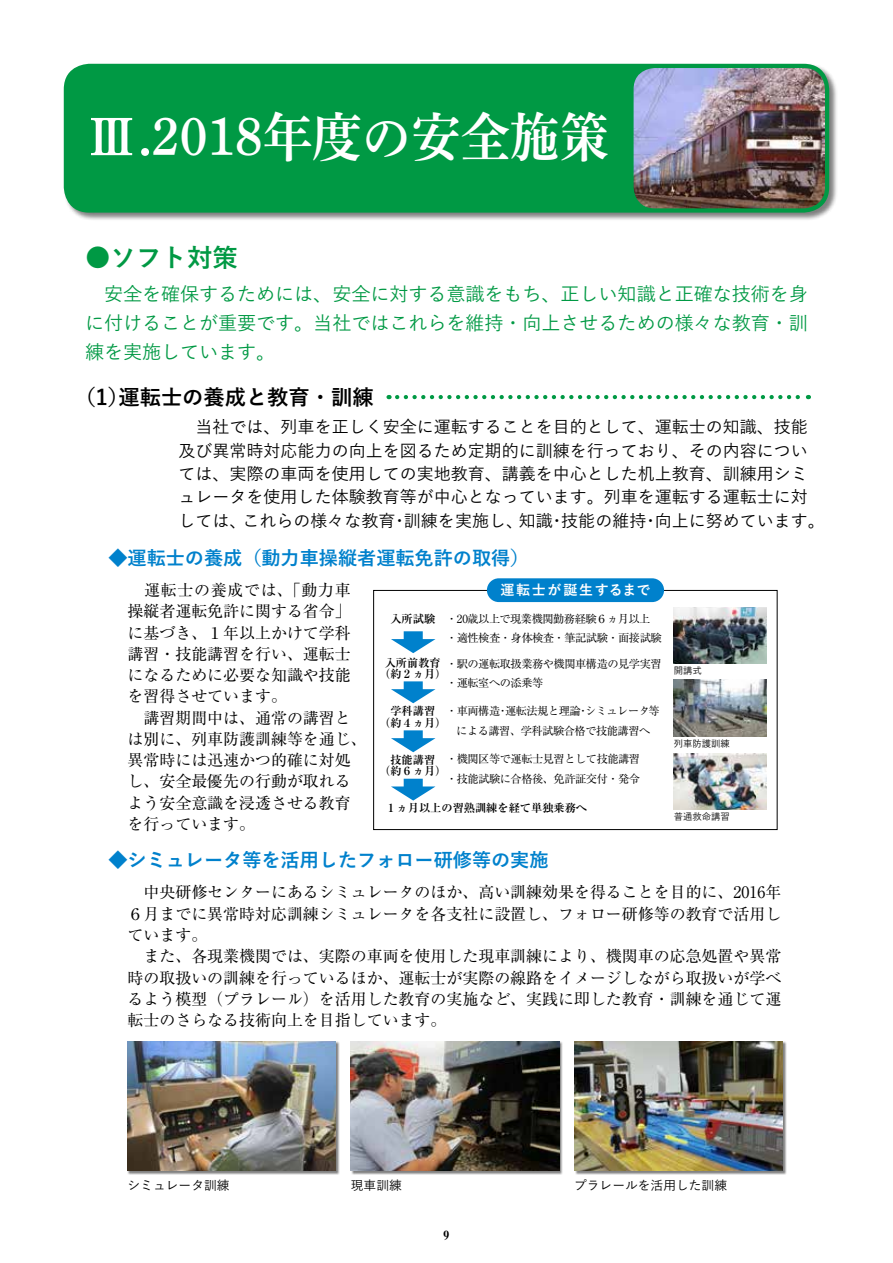
<style>
.page{position:relative;width:893px;height:1263px;background:#fff}
.page>*{position:absolute;margin:0;border:0;box-sizing:border-box;transform-origin:0 0}
.t1{font:53.1px "Shuei Min Pro B";color:#fff}
.t2{font:700 25.5px "Yu Go";color:#094}
.t3{font:700 21.3px "Yu Go";color:#000}
.t4{font:500 19.2px/28.7px "Yu Go";letter-spacing:-.005em;color:#094;text-align:justify}
.t5{font:700 19.2px "Yu Go";color:#0081cc}
.t6{font:500 16.95px/23.4px "Yu Go";color:#000}
.t7{font:15.9px/21.3px "Ryumin Pr 6 N";color:#000}
.t8{font:700 13.95px "Yu Go";letter-spacing:.115em;color:#fff}
.t9{font:500 12.75px "Yu Go";color:#000}
.t10{font:12.75px "Midashi Min Pr 6 N MA31";color:#000}
.t11{font:11.25px/19.6px "Ryumin Pr 6 N";letter-spacing:-.04em;color:#000}
.t12{font:700 11.25px/11.2px "Ryumin Pr 6 N";color:#000;text-align:center}
.t13{font:500 9.3px "Yu Go";color:#000}
</style>
<div class="page">
<div style="left:63px;top:63px;width:775px;height:159px;background:#000;opacity:.5"></div>
<div style="left:64px;top:64px;width:765px;height:149px;background:#094;border-radius:26px"></div>
<img style="left:634px;top:68px;width:191px;height:140px">
<svg style="left:397px;top:395px;width:412px;height:4px"></svg>
<div style="left:128px;top:1041px;width:212px;height:134px;background:#000;opacity:.5"></div>
<img style="left:128px;top:1041px;width:208px;height:129px">
<div style="left:351px;top:1041px;width:212px;height:134px;background:#000;opacity:.5"></div>
<img style="left:351px;top:1041px;width:208px;height:129px">
<div style="left:575px;top:1041px;width:211px;height:134px;background:#000;opacity:.5"></div>
<img style="left:574px;top:1041px;width:208px;height:129px">
<div style="left:373px;top:590px;width:405px;height:240px;border:1px solid #000"></div>
<div style="left:487px;top:578px;width:177px;height:24px;background:#0081cc;border-radius:12px"></div>
<img style="left:673px;top:607px;width:94px;height:56px">
<img style="left:673px;top:680px;width:94px;height:56px">
<img style="left:673px;top:753px;width:94px;height:56px">
<svg style="left:391px;top:631px;width:44px;height:22px"></svg>
<svg style="left:391px;top:681px;width:44px;height:22px"></svg>
<svg style="left:391px;top:730px;width:44px;height:22px"></svg>
<svg style="left:391px;top:779px;width:44px;height:21px"></svg>
<h1 class="t1" style="left:85px;top:99px;width:526px">Ⅲ.2018年度の安全施策</h1>
<h2 class="t2" style="left:85px;top:243px;width:155px">●ソフト対策</h2>
<p class="t4" style="left:85px;top:277px;width:724px;text-indent:19px">安全を確保するためには、安全に対する意識をもち、正しい知識と正確な技術を身に付けることが重要です。当社ではこれらを維持・向上させるための様々な教育・訓練を実施しています。</p>
<h3 class="t3" style="left:74px;top:385px;width:301px">（1）運転士の養成と教育・訓練</h3>
<p class="t6" style="left:179px;top:413px;width:648px">　当社では、列車を正しく安全に運転することを目的として、運転士の知識、技能及び異常時対応能力の向上を図るため定期的に訓練を行っており、その内容については、実際の車両を使用しての実地教育、講義を中心とした机上教育、訓練用シミュレータを使用した体験教育等が中心となっています。列車を運転する運転士に対しては、これらの様々な教育・訓練を実施し、知識・技能の維持・向上に努めています。</p>
<p class="t5" style="left:108px;top:547px;width:422px">◆運転士の養成（動力車操縦者運転免許の取得）</p>
<p class="t7" style="left:128px;top:579px;width:241px">　運転士の養成では、「動力車操縦者運転免許に関する省令」に基づき、１年以上かけて学科講習・技能講習を行い、運転士になるために必要な知識や技能を習得させています。<br>　講習期間中は、通常の講習とは別に、列車防護訓練等を通じ、異常時には迅速かつ的確に対処し、安全最優先の行動が取れるよう安全意識を浸透させる教育を行っています。</p>
<p class="t8" style="left:501px;top:582px;width:151px">運転士が誕生するまで</p>
<p class="t11" style="left:446px;top:608px;width:217px">・20歳以上で現業機関勤務経験６ヵ月以上・適性検査・身体検査・筆記試験・面接試験</p>
<p class="t11" style="left:446px;top:653px;width:217px">・駅の運転取扱業務や機関車構造の見学実習・運転室への添乗等</p>
<p class="t11" style="left:446px;top:700px;width:215px;text-align:center">・車両構造・運転法規と理論・シミュレータ等による講習、学科試験合格で技能講習へ</p>
<p class="t11" style="left:446px;top:749px;width:196px">・機関区等で運転士見習として技能講習・技能試験に合格後、免許証交付・発令</p>
<p class="t12" style="left:390px;top:613px;width:46px">入所試験</p>
<p class="t12" style="left:379px;top:656px;width:69px">入所前教育（約２ヵ月）</p>
<p class="t12" style="left:379px;top:705px;width:69px">学科講習<br>（約４ヵ月）</p>
<p class="t12" style="left:379px;top:754px;width:69px">技能講習<br>（約６ヵ月）</p>
<p class="t12" style="left:385px;top:802px;width:203px">１ヵ月以上の習熟訓練を経て単独乗務へ</p>
<p class="t5" style="left:108px;top:849px;width:442px">◆シミュレータ等を活用したフォロー研修等の実施</p>
<p class="t13" style="left:674px;top:662px;width:30px">開講式</p>
<p class="t13" style="left:674px;top:735px;width:58px">列車防護訓練</p>
<p class="t13" style="left:674px;top:808px;width:58px">普通救命講習</p>
<p class="t7" style="left:128px;top:881px;width:655px">　中央研修センターにあるシミュレータのほか、高い訓練効果を得ることを目的に、2016年６月までに異常時対応訓練シミュレータを各支社に設置し、フォロー研修等の教育で活用しています。<br>　また、各現業機関では、実際の車両を使用した現車訓練により、機関車の応急処置や異常時の取扱いの訓練を行っているほか、運転士が実際の線路をイメージしながら取扱いが学べるよう模型（プラレール）を活用した教育の実施など、実践に即した教育・訓練を通じて運転士のさらなる技術向上を目指しています。</p>
<p class="t9" style="left:128px;top:1174px;width:104px">シミュレータ訓練</p>
<p class="t9" style="left:351px;top:1174px;width:53px">現車訓練</p>
<p class="t9" style="left:574px;top:1174px;width:155px">プラレールを活用した訓練</p>
<p class="t10" style="left:443px;top:1225px;width:8px">9</p>
</div>
